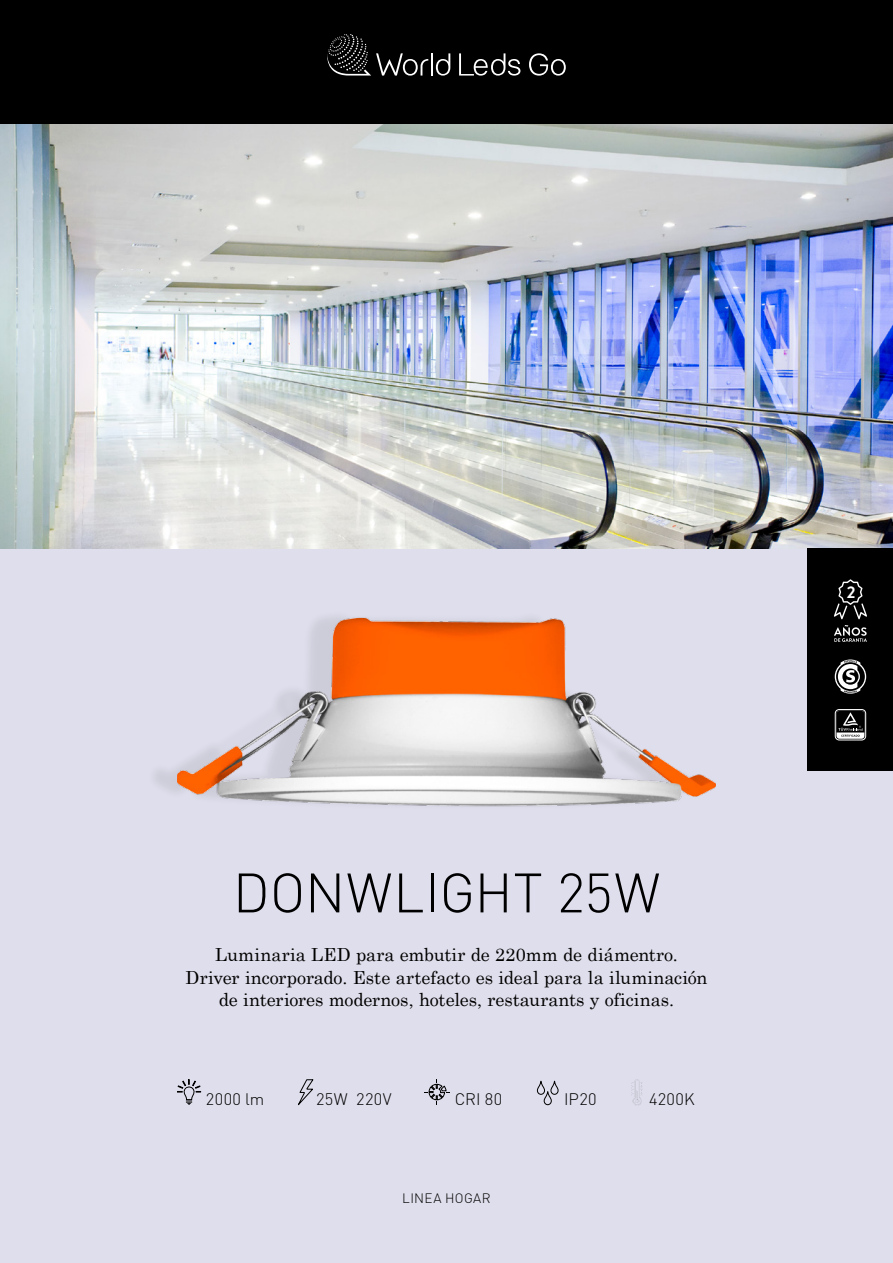
<style>
.page{position:relative;width:893px;height:1263px;background:#fff}
.page>*{position:absolute;margin:0;border:0;box-sizing:border-box;transform-origin:0 0}
.t1{font:300 54.6px "DIN Pro";letter-spacing:.005em;color:#000}
.t2{font:18px/22.5px "Century Schoolbook";color:#000;text-align:center}
.t3{font:700 16.8px "Brandon Grotesque";color:#fff}
.t4{font:300 16.5px "DIN Pro";letter-spacing:.02em;color:#000}
.t5{font:300 13.5px "DIN Pro";letter-spacing:.03em;color:#000}
</style>
<div class="page">
<div style="left:0;top:545px;width:893px;height:718px;background:#dfdeec"></div>
<img style="left:0;top:123px;width:893px;height:426px">
<div style="left:0;top:0;width:893px;height:123px;background:#000"></div>
<hr style="left:431px;top:53px;width:2px;height:23px;background:#fff">
<svg style="left:436px;top:53px;width:14px;height:23px"></svg>
<svg style="left:459px;top:53px;width:61px;height:23px"></svg>
<svg style="left:529px;top:53px;width:37px;height:23px"></svg>
<svg style="left:327px;top:34px;width:101px;height:42px"></svg>
<div style="left:808px;top:549px;width:85px;height:222px;background:#000"></div>
<svg style="left:834px;top:579px;width:33px;height:40px"></svg>
<svg style="left:834px;top:625px;width:33px;height:17px"></svg>
<svg style="left:835px;top:659px;width:31px;height:35px"></svg>
<svg style="left:835px;top:709px;width:31px;height:31px"></svg>
<img style="left:177px;top:617px;width:539px;height:190px">
<svg style="left:177px;top:1079px;width:24px;height:26px"></svg>
<svg style="left:298px;top:1079px;width:16px;height:27px"></svg>
<svg style="left:424px;top:1079px;width:25px;height:26px"></svg>
<svg style="left:536px;top:1080px;width:23px;height:25px"></svg>
<svg style="left:632px;top:1079px;width:10px;height:27px"></svg>
<h1 class="t1" style="left:233px;top:855px;width:429px">DONWLIGHT 25W</h1>
<p class="t2" style="left:186px;top:943px;width:523px">Luminaria LED para embutir de 220mm de diámentro.<br>Driver incorporado. Este artefacto es ideal para la iluminación de interiores modernos, hoteles, restaurants y oficinas.</p>
<p class="t4" style="left:206px;top:1088px;width:60px">2000 lm</p>
<p class="t4" style="left:316px;top:1088px;width:77px">25W 220V</p>
<p class="t4" style="left:455px;top:1087px;width:49px">CRI 80</p>
<p class="t4" style="left:564px;top:1088px;width:34px">IP20</p>
<p class="t4" style="left:649px;top:1088px;width:47px">4200K</p>
<p class="t5" style="left:402px;top:1189px;width:90px">LINEA HOGAR</p>
<p class="t3" style="left:847px;top:580px;width:10px">2</p>
</div>
